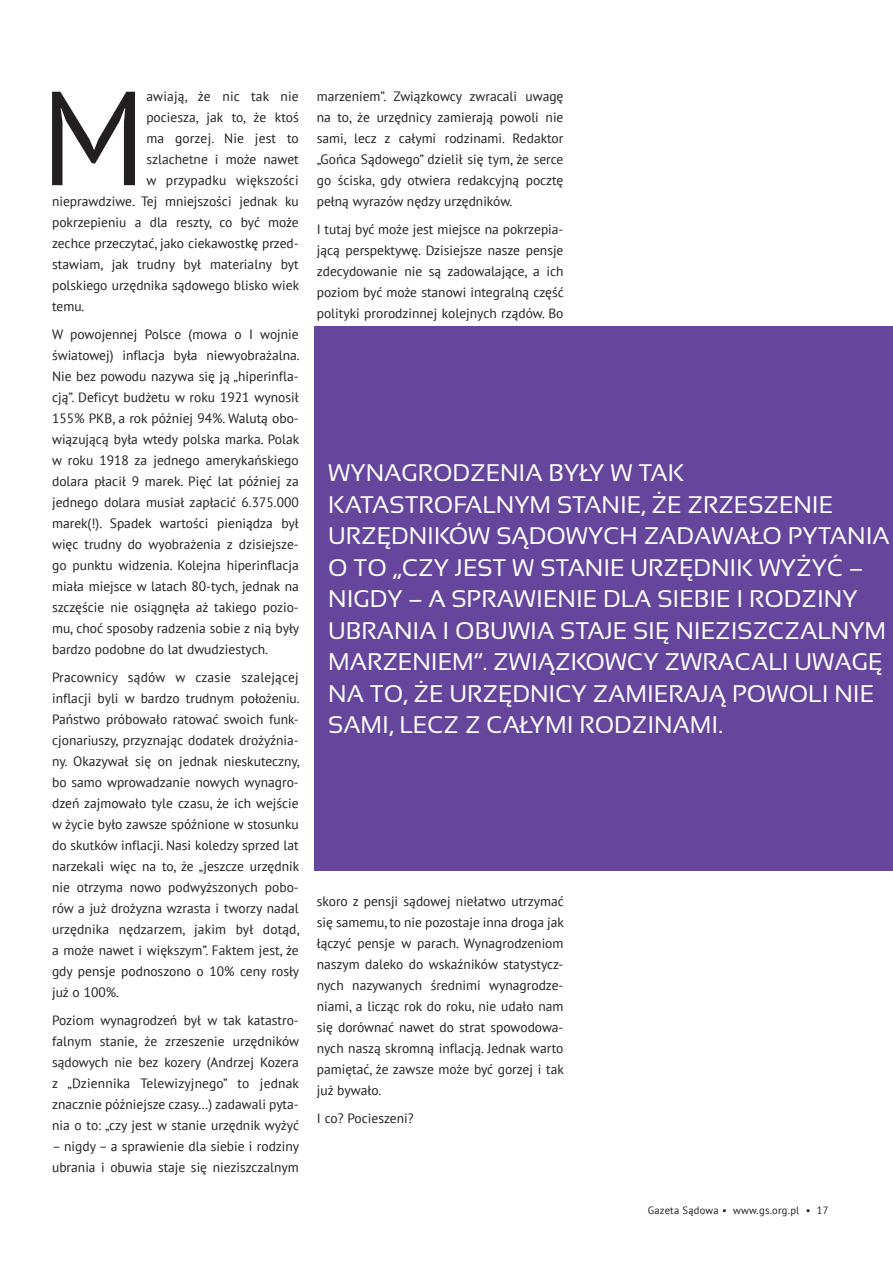
<style>
.page{position:relative;width:893px;height:1263px;background:#fff}
.page>*{position:absolute;margin:0;border:0;box-sizing:border-box;transform-origin:0 0}
.t1{font:133.5px "PT Sans";color:#231f20}
.t2{font:24px "Sansation";color:#fff}
.t3{font:13.5px/21px "PT Sans";color:#231f20;text-align:justify}
.t4{font:10.5px "PT Sans";letter-spacing:.025em;color:#231f20}
</style>
<div class="page">
<div style="left:315px;top:326px;width:578px;height:545px;background:#65469c"></div>
<h1 class="t1" style="left:41px;top:53px;width:107px">M</h1>
<p class="t3" style="left:146px;top:86px;width:154px">awiają, że nic tak nie</p>
<p class="t3" style="left:146px;top:107px;width:154px">pociesza, jak to, że ktoś</p>
<p class="t3" style="left:146px;top:128px;width:154px">ma gorzej. Nie jest to</p>
<p class="t3" style="left:146px;top:149px;width:154px">szlachetne i może nawet</p>
<p class="t3" style="left:146px;top:170px;width:154px">w przypadku większości</p>
<p class="t3" style="left:52px;top:191px;width:248px">nieprawdziwe. Tej mniejszości jednak ku</p>
<p class="t3" style="left:52px;top:212px;width:248px">pokrzepieniu a dla reszty, co być może</p>
<p class="t3" style="left:52px;top:233px;width:248px">zechce przeczytać, jako ciekawostkę przed-</p>
<p class="t3" style="left:52px;top:254px;width:248px">stawiam, jak trudny był materialny byt</p>
<p class="t3" style="left:52px;top:275px;width:249px">polskiego urzędnika sądowego blisko wiek</p>
<p class="t3" style="left:52px;top:296px;width:34px">temu.</p>
<p class="t3" style="left:52px;top:323px;width:249px">W powojennej Polsce (mowa o I wojnie światowej) inflacja była niewyobrażalna.<br>Nie bez powodu nazywa się ją „hiperinfla&shy;cją”. Deficyt budżetu w roku 1921 wynosił 155% PKB, a rok później 94%. Walutą obo&shy;wiązującą była wtedy polska marka. Polak w roku 1918 za jednego amerykańskiego dolara płacił 9 marek. Pięć lat później za jednego dolara musiał zapłacić 6.375.000 marek(!). Spadek wartości pieniądza był więc trudny do wyobrażenia z dzisiejsze&shy;go punktu widzenia. Kolejna hiperinflacja miała miejsce w latach 80-tych, jednak na szczęście nie osiągnęła aż takiego pozio&shy;mu, choć sposoby radzenia sobie z nią były bardzo podobne do lat dwudziestych.</p>
<p class="t3" style="left:52px;top:666px;width:249px">Pracownicy sądów w czasie szalejącej inflacji byli w bardzo trudnym położeniu.<br>Państwo próbowało ratować swoich funk&shy;cjonariuszy, przyznając dodatek drożyźnia&shy;ny. Okazywał się on jednak nieskuteczny, bo samo wprowadzanie nowych wynagro&shy;dzeń zajmowało tyle czasu, że ich wejście w życie było zawsze spóźnione w stosunku do skutków inflacji. Nasi koledzy sprzed lat narzekali więc na to, że „jeszcze urzędnik nie otrzyma nowo podwyższonych pobo&shy;rów a już drożyzna wzrasta i tworzy nadal urzędnika nędzarzem, jakim był dotąd, a może nawet i większym”. Faktem jest, że gdy pensje podnoszono o 10% ceny rosły już o 100%.</p>
<p class="t3" style="left:52px;top:1009px;width:249px">Poziom wynagrodzeń był w tak katastro&shy;falnym stanie, że zrzeszenie urzędników sądowych nie bez kozery (Andrzej Kozera z „Dziennika Telewizyjnego” to jednak znacznie późniejsze czasy…) zadawali pyta&shy;nia o to: „czy jest w stanie urzędnik wyżyć</p>
<p class="t3" style="left:52px;top:1135px;width:249px">– nigdy – a sprawienie dla siebie i rodziny ubrania i obuwia staje się nieziszczalnym</p>
<p class="t3" style="left:317px;top:86px;width:248px">marzeniem”. Związkowcy zwracali uwagę na to, że urzędnicy zamierają powoli nie sami, lecz z całymi rodzinami. Redaktor „Gońca Sądowego” dzielił się tym, że serce go ściska, gdy otwiera redakcyjną pocztę pełną wyrazów nędzy urzędników.</p>
<p class="t3" style="left:317px;top:219px;width:249px">I tutaj być może jest miejsce na pokrzepia&shy;jącą perspektywę. Dzisiejsze nasze pensje zdecydowanie nie są zadowalające, a ich poziom być może stanowi integralną część polityki prorodzinnej kolejnych rządów. Bo</p>
<h2 class="t2" style="left:328px;top:459px;width:55px">WYNAGRODZENIA</h2>
<h2 class="t2" style="left:548px;top:459px;width:106px">BYŁY W TAK</h2>
<h2 class="t2" style="left:328px;top:491px;width:17px">KATASTRO</h2>
<h2 class="t2" style="left:453px;top:491px;width:29px">FALN</h2>
<h2 class="t2" style="left:514px;top:491px;width:58px">YM STANIE</h2>
<h2 class="t2" style="left:641px;top:491px;width:62px">, ŻE ZRZESZENIE</h2>
<h2 class="t2" style="left:328px;top:522px;width:17px">URZĘDNIKÓW</h2>
<h2 class="t2" style="left:496px;top:522px;width:19px">SĄDOW</h2>
<h2 class="t2" style="left:588px;top:522px;width:74px">YCH ZADAWAŁO</h2>
<h2 class="t2" style="left:788px;top:522px;width:46px">PYTANIA</h2>
<h2 class="t2" style="left:328px;top:554px;width:141px">OTO „CZY JEST</h2>
<h2 class="t2" style="left:512px;top:554px;width:43px">W STANIE</h2>
<h2 class="t2" style="left:630px;top:554px;width:17px">URZĘDNIK</h2>
<h2 class="t2" style="left:759px;top:554px;width:106px">WYŻYĆ –</h2>
<h2 class="t2" style="left:328px;top:585px;width:15px">NIGD</h2>
<h2 class="t2" style="left:387px;top:585px;width:80px">Y – A SPRAWIENIE</h2>
<h2 class="t2" style="left:603px;top:585px;width:17px">DLA</h2>
<h2 class="t2" style="left:657px;top:585px;width:108px">SIEBIE IRODZIN</h2>
<h2 class="t2" style="left:842px;top:585px;width:17px">Y</h2>
<h2 class="t2" style="left:328px;top:617px;width:49px">UBRANIA</h2>
<h2 class="t2" style="left:442px;top:617px;width:65px">I OBUWIA</h2>
<h2 class="t2" style="left:560px;top:617px;width:14px">STAJE</h2>
<h2 class="t2" style="left:633px;top:617px;width:13px">SIĘ</h2>
<h2 class="t2" style="left:675px;top:617px;width:16px">NIEZISZCZALN</h2>
<h2 class="t2" style="left:849px;top:617px;width:34px">YM</h2>
<h2 class="t2" style="left:328px;top:648px;width:17px">MARZENIEM</h2>
<h2 class="t2" style="left:474px;top:648px;width:53px">”. ZWIĄZKOWC</h2>
<h2 class="t2" style="left:643px;top:648px;width:38px">Y ZWRACALI</h2>
<h2 class="t2" style="left:795px;top:648px;width:18px">UWAGĘ</h2>
<h2 class="t2" style="left:328px;top:680px;width:138px">NA TO, ŻEURZĘDNIC</h2>
<h2 class="t2" style="left:572px;top:680px;width:37px">Y ZAMIERAJĄ</h2>
<h2 class="t2" style="left:732px;top:680px;width:17px">POWOLI</h2>
<h2 class="t2" style="left:834px;top:680px;width:14px">NIE</h2>
<h2 class="t2" style="left:328px;top:711px;width:16px">SAMI</h2>
<h2 class="t2" style="left:389px;top:711px;width:26px">, LECZ</h2>
<h2 class="t2" style="left:465px;top:711px;width:131px">ZCAŁYMI RODZINAMI</h2>
<h2 class="t2" style="left:718px;top:711px;width:6px">.</h2>
<p class="t3" style="left:317px;top:891px;width:249px">skoro z pensji sądowej niełatwo utrzymać się samemu, to nie pozostaje inna droga jak łączyć pensje w parach. Wynagrodzeniom naszym daleko do wskaźników statystycz&shy;nych nazywanych średnimi wynagrodze&shy;niami, a licząc rok do roku, nie udało nam się dorównać nawet do strat spowodowa&shy;nych naszą skromną inflacją. Jednak warto pamiętać, że zawsze może być gorzej i tak już bywało.</p>
<p class="t3" style="left:317px;top:1108px;width:98px">I co? Pocieszeni?</p>
<p class="t4" style="left:648px;top:1204px;width:182px">Gazeta Sądowa • www.gs.org.pl • 17</p>
</div>
